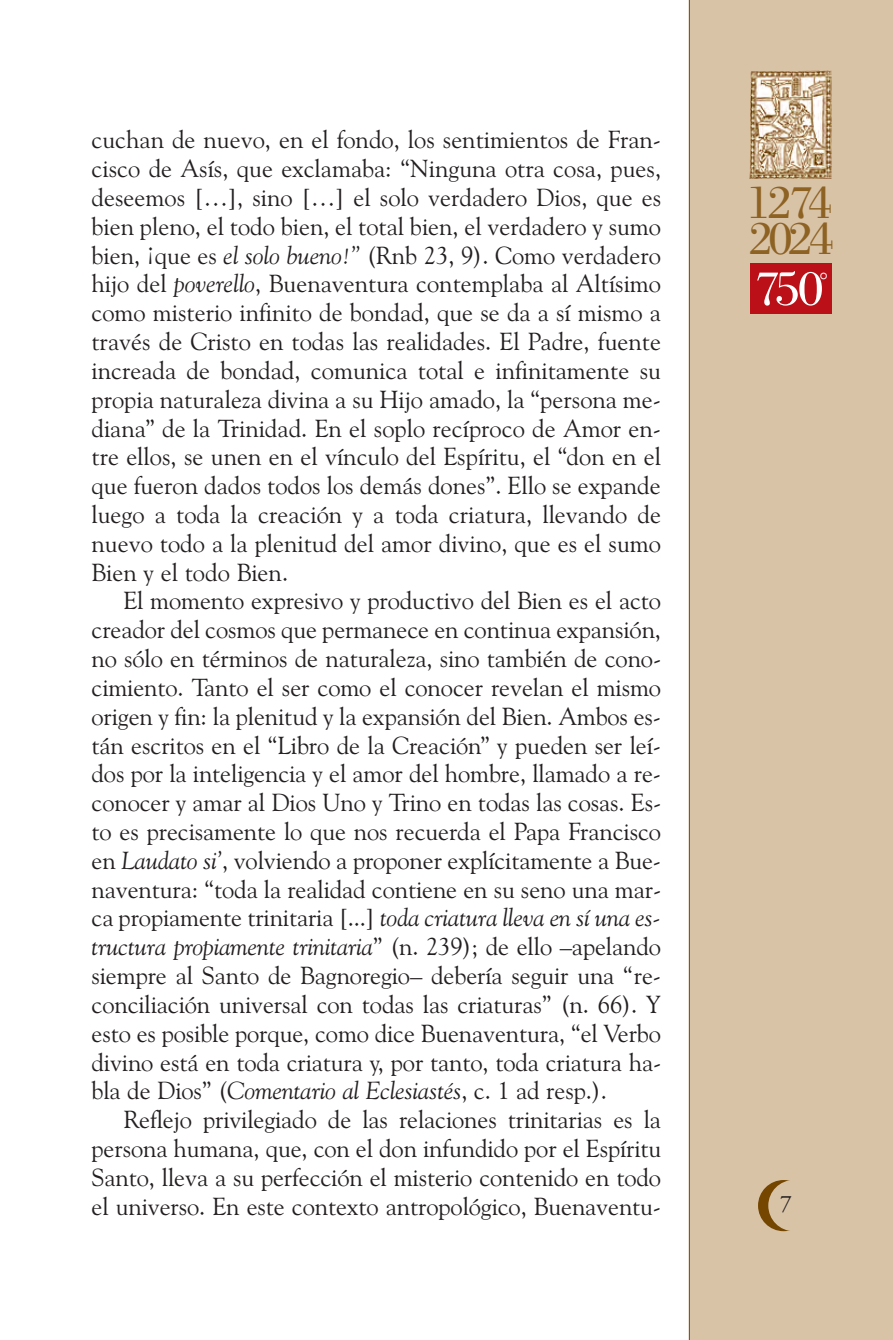
<style>
.page{position:relative;width:893px;height:1340px;background:#fff}
.page>*{position:absolute;margin:0;border:0;box-sizing:border-box;transform-origin:0 0}
.t1{font:51.98px "Bodoni BT";color:#fff}
.t2{font:49.5px/36.2px "Bodoni BT";letter-spacing:-.08em;color:#8d6223}
.t3{font:24.75px/28.8px "Goudy Old Style BT";letter-spacing:-.005em;color:#231f20;text-align:justify}
.t4{font:23.62px "Adobe Garamond";color:#231f20}
.s1{font-style:italic}
</style>
<div class="page">
<div style="left:689px;top:0;width:204px;height:1339px;background:#d9c3a7"></div>
<div style="left:750px;top:263px;width:81px;height:50px;background:#bb1018"></div>
<hr style="left:689px;top:0;width:1px;height:1339px;background:#744600">
<div style="left:758px;top:1179px;width:51px;height:52px;background:#744600;border-radius:50%"></div>
<div style="left:768px;top:1179px;width:51px;height:52px;background:#d9c3a7;border-radius:50%"></div>
<img style="left:749px;top:70px;width:83px;height:109px">
<p class="t3" style="left:92px;top:127px;width:571px">cuchan de nuevo, en el fondo, los sentimientos de Fran&shy;cisco de Asís, que exclamaba: “Ninguna otra cosa, pues, deseemos […], sino […] el solo verdadero Dios, que es bien pleno, el todo bien, el total bien, el verdadero y sumo bien, ¡que es <span class="s1">el solo bueno!”</span> (Rnb 23, 9). Como verdadero hijo del <span class="s1">poverello</span>, Buenaventura contemplaba al Altísimo como misterio infinito de bondad, que se da a sí mismo a través de Cristo en todas las realidades. El Padre, fuente increada de bondad, comunica total e infinitamente su propia naturaleza divina a su Hijo amado, la “persona me&shy;diana” de la Trinidad. En el soplo recíproco de Amor en&shy;tre ellos, se unen en el vínculo del Espíritu, el “don en el que fueron dados todos los demás dones”. Ello se expande luego a toda la creación y a toda criatura, llevando de nuevo todo a la plenitud del amor divino, que es el sumo Bien y el todo Bien.</p>
<p class="t3" style="left:92px;top:588px;width:571px;text-indent:32px">El momento expresivo y productivo del Bien es el acto creador del cosmos que permanece en continua expansión, no sólo en términos de naturaleza, sino también de cono&shy;cimiento. Tanto el ser como el conocer revelan el mismo origen y fin: la plenitud y la expansión del Bien. Ambos es&shy;tán escritos en el “Libro de la Creación” y pueden ser leí&shy;dos por la inteligencia y el amor del hombre, llamado a re&shy;conocer y amar al Dios Uno y Trino en todas las cosas. Es&shy;to es precisamente lo que nos recuerda el Papa Francisco en <span class="s1">Laudato si’</span>, volviendo a proponer explícitamente a Bue&shy;naventura: “toda la realidad contiene en su seno una mar&shy;ca propiamente trinitaria [...] <span class="s1">toda criatura lleva en sí una es&shy;tructura propiamente trinitaria</span>” (n. 239); de ello –apelando siempre al Santo de Bagnoregio– debería seguir una “re&shy;conciliación universal con todas las criaturas” (n. 66). Y esto es posible porque, como dice Buenaventura, “el Verbo divino está en toda criatura y, por tanto, toda criatura ha&shy;bla de Dios” (<span class="s1">Comentario al Eclesiastés</span>, c. 1 ad resp.).</p>
<p class="t3" style="left:92px;top:1107px;width:571px;text-indent:32px">Reflejo privilegiado de las relaciones trinitarias es la persona humana, que, con el don infundido por el Espíritu Santo, lleva a su perfección el misterio contenido en todo el universo. En este contexto antropológico, Buenaventu-</p>
<h2 class="t2" style="left:747px;top:189px;width:89px">1274<br>2024</h2>
<h1 class="t1" style="left:755px;top:270px;width:74px">750<sup>°</sup></h1>
<p class="t4" style="left:780px;top:1193px;width:13px">7</p>
</div>
